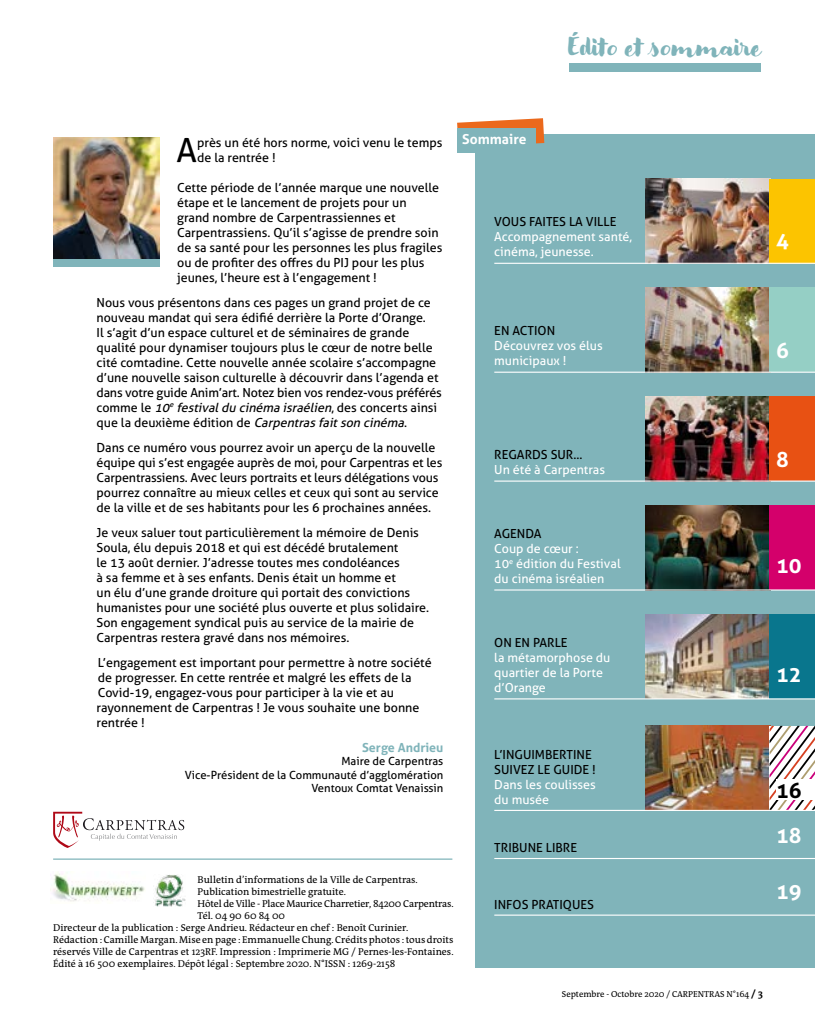
<style>
.page{position:relative;width:815px;height:1028px;background:#fff}
.page>*{position:absolute;margin:0;border:0;box-sizing:border-box;transform-origin:0 0}
.t1{font:33.25px "Aller";color:#000}
.t2{font:22.5px "Modern Love";color:#80b4ba}
.t3{font:700 21.25px "Aller";color:#fff}
.t4{font:700 21.25px "Aller";color:#000}
.t5{font:700 13.75px "Aller";color:#fff}
.t6{font:12.5px/15px "Aller";color:#000}
.t7{font:12.5px/15px "Aller";color:#fff}
.t8{font:700 12.5px "Aller";color:#80b4ba}
.t9{font:11.25px/13.5px "Aller";color:#000;text-align:right}
.t10{font:10px "Qua Text";color:#000}
.t11{font:8.75px "Qua Text";color:#000}
.s1{font-style:italic}
.s2{font-weight:700;font-size:10px}
</style>
<div class="page">
<div style="left:569px;top:63px;width:191px;height:9px;background:#80b4ba"></div>
<div style="left:475px;top:134px;width:340px;height:833px;background:#80b4ba"></div>
<img style="left:53px;top:137px;width:106px;height:122px">
<div style="left:53px;top:259px;width:106px;height:8px;background:#80b4ba"></div>
<hr style="left:53px;top:858px;width:399px;height:1px;background:#80b4ba">
<svg style="left:53px;top:811px;width:131px;height:37px"></svg>
<img style="left:645px;top:179px;width:125px;height:84px">
<div style="left:770px;top:179px;width:45px;height:84px;background:#fcc400"></div>
<hr style="left:494px;top:263px;width:321px;height:1px;background:#fff">
<img style="left:645px;top:288px;width:125px;height:83px">
<div style="left:770px;top:288px;width:45px;height:84px;background:#95cfc5"></div>
<hr style="left:494px;top:371px;width:321px;height:2px;background:#fff">
<img style="left:645px;top:396px;width:125px;height:84px">
<div style="left:770px;top:396px;width:45px;height:85px;background:#e85113"></div>
<hr style="left:494px;top:480px;width:321px;height:1px;background:#fff">
<img style="left:645px;top:505px;width:125px;height:84px">
<div style="left:770px;top:505px;width:45px;height:85px;background:#d4006b"></div>
<hr style="left:494px;top:589px;width:321px;height:1px;background:#fff">
<img style="left:645px;top:614px;width:125px;height:84px">
<div style="left:770px;top:614px;width:45px;height:85px;background:#09768d"></div>
<hr style="left:494px;top:698px;width:321px;height:1px;background:#fff">
<img style="left:645px;top:726px;width:125px;height:83px">
<svg style="left:770px;top:726px;width:45px;height:83px;background:#d6c4c7"></svg>
<hr style="left:494px;top:809px;width:321px;height:2px;background:#fff">
<hr style="left:494px;top:858px;width:321px;height:1px;background:#fff">
<hr style="left:494px;top:914px;width:321px;height:1px;background:#fff">
<img style="left:50px;top:873px;width:95px;height:29px">
<img style="left:155px;top:875px;width:30px;height:31px">
<svg style="left:457px;top:118px;width:87px;height:26px"></svg>
<div style="left:457px;top:128px;width:79px;height:25px;background:#80b4ba"></div>
<div style="left:776px;top:779px;width:39px;height:21px;background:#fff"></div>
<h2 class="t2" style="left:568px;top:34px;width:195px">Édito et sommaire</h2>
<h1 class="t1" style="left:177px;top:129px;width:22px">A</h1>
<p class="t6" style="left:197px;top:134px;width:247px">près un été hors norme, voici venu le temps de la rentrée !</p>
<p class="t6" style="left:177px;top:179px;width:267px">Cette période de l’année marque une nouvelle étape et le lancement de projets pour un<br>grand nombre de Carpentrassiennes et Carpentrassiens. Qu’il s’agisse de prendre soin de sa santé pour les personnes les plus fragiles ou de profiter des offres du PIJ pour les plus jeunes, l’heure est à l’engagement !</p>
<p class="t6" style="left:97px;top:294px;width:347px">Nous vous présentons dans ces pages un grand projet de ce nouveau mandat qui sera édifié derrière la Porte d’Orange.<br>Il s’agit d’un espace culturel et de séminaires de grande qualité pour dynamiser toujours plus le cœur de notre belle cité comtadine. Cette nouvelle année scolaire s’accompagne d’une nouvelle saison culturelle à découvrir dans l’agenda et dans votre guide Anim’art. Notez bien vos rendez-vous préférés c o m m e l e <span class="s1">10</span><sup>e</sup> <span class="s1">festivaldu cinéma israélien</span>, d e s c o n c e rt s a i n s i q u e l a d e u x i è m e é d i t i o n d e <span class="s1">Carpentrasfaitson cinéma</span>.</p>
<p class="t6" style="left:97px;top:439px;width:347px">Dans ce numéro vous pourrez avoir un aperçu de la nouvelle équipe qui s’est engagée auprès de moi, pour Carpentras et les Carpentrassiens. Avec leurs portraits et leurs délégations vous pourrez connaître au mieux celles et ceux qui sont au service de la ville et de ses habitants pour les 6 prochaines années.</p>
<p class="t6" style="left:97px;top:524px;width:334px">Je veux saluer tout particulièrement la mémoire de Denis Soula, élu depuis 2018 et qui est décédé brutalement<br>le 13 août dernier. J’adresse toutes mes condoléances<br>à sa femme et à ses enfants. Denis était un homme et<br>un élu d’une grande droiture qui portait des convictions humanistes pour une société plus ouverte et plus solidaire.<br>Son engagement syndical puis au service de la mairie de Carpentras restera gravé dans nos mémoires.</p>
<p class="t6" style="left:97px;top:654px;width:337px">L’engagement est important pour permettre à notre société de progresser. En cette rentrée et malgré les effets de la Covid-19, engagez-vous pour participer à la vie et au rayonnement de Carpentras ! Je vous souhaite une bonne rentrée !</p>
<p class="t8" style="left:362px;top:739px;width:83px">Serge Andrieu</p>
<p class="t9" style="left:185px;top:754px;width:260px">Maire de Carpentras<br>Vice-Président de la Communauté d’agglomération<br>Ventoux Comtat Venaissin</p>
<p class="t5" style="left:462px;top:131px;width:66px">Sommaire</p>
<p class="t6" style="left:494px;top:214px;width:124px">VOUS FAITES LA VILLE</p>
<p class="t7" style="left:494px;top:229px;width:139px">Accompagnement santé, cinéma, jeunesse.</p>
<p class="t6" style="left:494px;top:323px;width:62px">EN ACTION</p>
<p class="t7" style="left:494px;top:338px;width:110px">Découvrez vos élus municipaux !</p>
<p class="t6" style="left:494px;top:447px;width:90px">REGARDS SUR...</p>
<p class="t7" style="left:494px;top:462px;width:112px">Un été à Carpentras</p>
<p class="t6" style="left:494px;top:526px;width:49px">AGENDA</p>
<p class="t7" style="left:494px;top:541px;width:128px">Coup de cœur :<br>10<sup>e</sup> édition du Festival du cinéma isréalien</p>
<p class="t6" style="left:494px;top:635px;width:75px">ON EN PARLE</p>
<p class="t7" style="left:494px;top:650px;width:118px">la métamorphose du quartier de la Porte d’Orange</p>
<p class="t6" style="left:494px;top:747px;width:103px">L’INGUIMBERTINE<br>SUIVEZ LE GUIDE !</p>
<p class="t7" style="left:494px;top:777px;width:103px">Dans les coulisses du musée</p>
<p class="t10" style="left:198px;top:873px;width:222px">Bulletin d’informations de la Ville de Carpentras.</p>
<p class="t10" style="left:198px;top:885px;width:150px">Publication bimestrielle gratuite.</p>
<p class="t10" style="left:198px;top:897px;width:257px">Hôtel de Ville - Place Maurice Charretier, 84200 Carpentras.</p>
<p class="t10" style="left:198px;top:909px;width:89px">Tél. 04 90 60 84 00</p>
<p class="t10" style="left:53px;top:921px;width:357px">Directeur de la publication : Serge Andrieu. Rédacteur en chef : Benoît Curinier.</p>
<p class="t10" style="left:53px;top:933px;width:402px">Rédaction : Camille Margan. Mise en page : Emmanuelle Chung. Crédits photos : tous droits</p>
<p class="t10" style="left:53px;top:945px;width:402px">réservés Ville de Carpentras et 123RF. Impression : Imprimerie MG / Pernes-les-Fontaines.</p>
<p class="t10" style="left:53px;top:957px;width:344px">Édité à 16 500 exemplaires. Dépôt légal : Septembre 2020. N°ISSN : 1269-2158</p>
<p class="t6" style="left:494px;top:840px;width:84px">TRIBUNE LIBRE</p>
<p class="t6" style="left:494px;top:896px;width:101px">INFOS PRATIQUES</p>
<p class="t11" style="left:562px;top:988px;width:202px">Septembre - Octobre 2020 / CARPENTRAS N°164 <span class="s2">/ 3</span></p>
<h3 class="t3" style="left:776px;top:228px;width:14px">4</h3>
<h3 class="t3" style="left:776px;top:337px;width:14px">6</h3>
<h3 class="t3" style="left:776px;top:446px;width:14px">8</h3>
<h3 class="t3" style="left:776px;top:552px;width:27px">10</h3>
<h3 class="t3" style="left:776px;top:661px;width:27px">12</h3>
<h3 class="t4" style="left:776px;top:777px;width:27px">16</h3>
<h3 class="t3" style="left:776px;top:822px;width:27px">18</h3>
<h3 class="t3" style="left:776px;top:878px;width:27px">19</h3>
</div>
